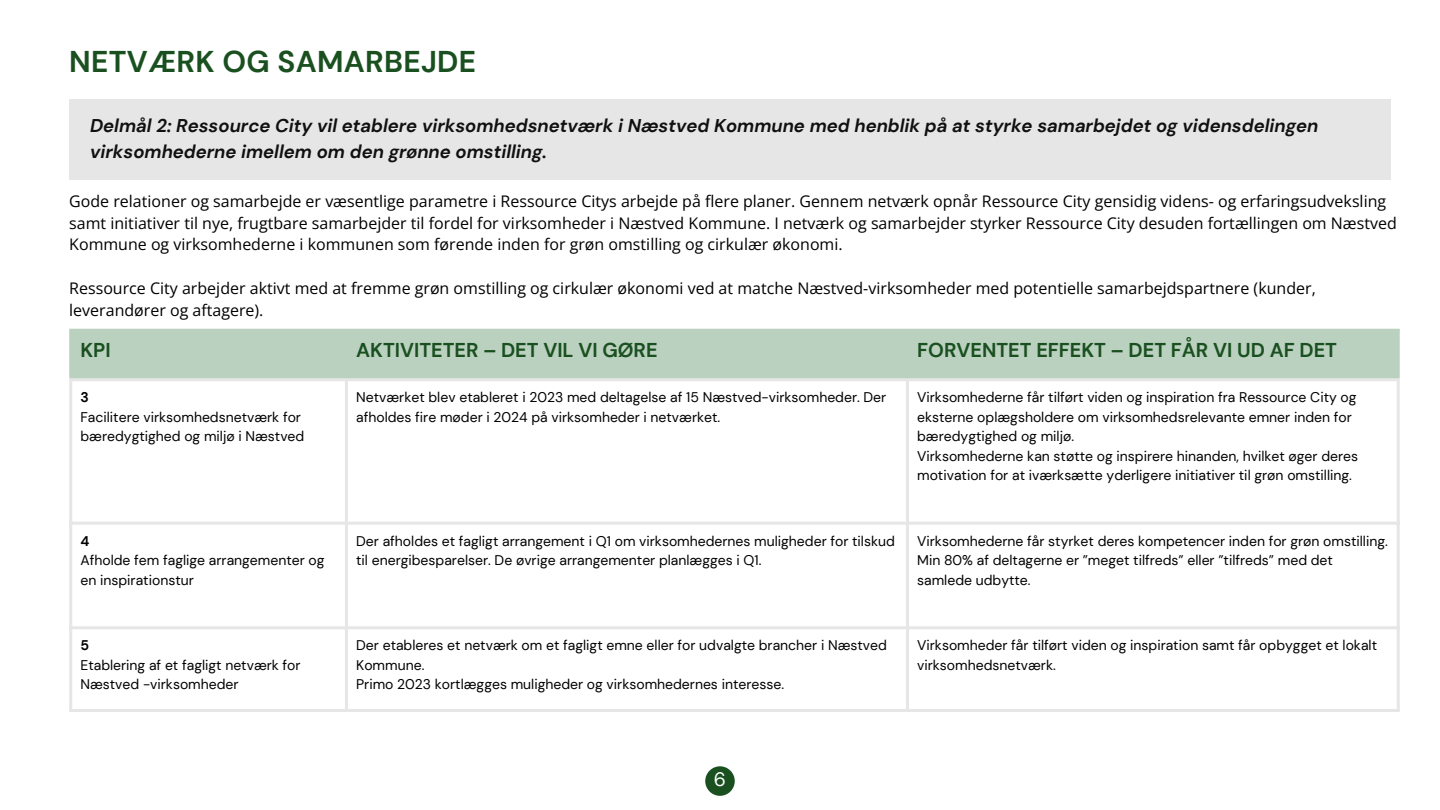
<style>
.page{position:relative;width:1440px;height:810px;background:#fff}
.page>*{position:absolute;margin:0;border:0;box-sizing:border-box;transform-origin:0 0}
.t1{font:700 30px "DM Sans";letter-spacing:.01em;color:#1a5020}
.t2{font:700 20px "DM Sans";color:#1a5020}
.t3{font:19.4px "DM Sans";color:#fff}
.t4{font:italic 700 18.5px/26.2px "DM Sans";color:#101010}
.t5{font:16px/21.8px "Open Sans";color:#000}
.t6{font:14px/19.5px "DM Sans";color:#000}
.t7{font:700 14px "DM Sans";color:#000}
</style>
<div class="page">
<div style="left:72px;top:332px;width:1325px;height:46px;background:#bbd1c0"></div>
<hr style="left:69px;top:332px;width:3px;height:46px;background:#bbd1c0">
<hr style="left:345px;top:332px;width:3px;height:46px;background:#bbd1c0">
<hr style="left:906px;top:332px;width:3px;height:46px;background:#bbd1c0">
<hr style="left:1397px;top:332px;width:3px;height:46px;background:#bbd1c0">
<hr style="left:69px;top:329px;width:1331px;height:3px;background:#bbd1c0">
<hr style="left:69px;top:381px;width:3px;height:328px;background:#e6e6e6">
<hr style="left:345px;top:381px;width:3px;height:328px;background:#e6e6e6">
<hr style="left:906px;top:381px;width:3px;height:328px;background:#e6e6e6">
<hr style="left:1397px;top:381px;width:3px;height:328px;background:#e6e6e6">
<hr style="left:69px;top:378px;width:1331px;height:3px;background:#e6e6e6">
<hr style="left:69px;top:522px;width:1331px;height:3px;background:#e6e6e6">
<hr style="left:69px;top:626px;width:1331px;height:3px;background:#e6e6e6">
<hr style="left:69px;top:709px;width:1331px;height:3px;background:#e6e6e6">
<div style="left:69px;top:99px;width:1322px;height:81px;background:#e6e6e6"></div>
<div style="left:705px;top:766px;width:30px;height:30px;background:#1a5020;border-radius:50%"></div>
<p class="t1" style="left:69px;top:42px;width:408px">NETVÆRK OG SAMARBEJDE</p>
<p class="t4" style="left:90px;top:113px;width:1230px">Delmål 2: Ressource City vil etablere virksomhedsnetværk i Næstved Kommune med henblik på at styrke samarbejdet og vidensdelingen virksomhederne imellem om den grønne omstilling.</p>
<p class="t5" style="left:69px;top:190px;width:1329px">Gode relationer og samarbejde er væsentlige parametre i Ressource Citys arbejde på flere planer. Gennem netværk opnår Ressource City gensidig videns- og erfaringsudveksling samt initiativer til nye, frugtbare samarbejder til fordel for virksomheder i Næstved Kommune. I netværk og samarbejder styrker Ressource City desuden fortællingen om Næstved<br>Kommune og virksomhederne i kommunen som førende inden for grøn omstilling og cirkulær økonomi.</p>
<p class="t5" style="left:69px;top:277px;width:1248px">Ressource City arbejder aktivt med at fremme grøn omstilling og cirkulær økonomi ved at matche Næstved-virksomheder med potentielle samarbejdspartnere (kunder, leverandører og aftagere).</p>
<p class="t2" style="left:81px;top:338px;width:32px">KPI</p>
<p class="t2" style="left:356px;top:338px;width:303px">AKTIVITETER – DET VIL VI GØRE</p>
<p class="t2" style="left:917px;top:338px;width:421px">FORVENTET EFFEKT – DET FÅR VI UD AF DET</p>
<p class="t7" style="left:81px;top:388px;width:10px">3</p>
<p class="t6" style="left:81px;top:407px;width:225px">Facilitere virksomhedsnetværk for bæredygtighed og miljø i Næstved</p>
<p class="t6" style="left:356px;top:388px;width:532px">Netværket blev etableret i 2023 med deltagelse af 15 Næstved-virksomheder. Der afholdes fire møder i 2024 på virksomheder i netværket.</p>
<p class="t6" style="left:917px;top:388px;width:441px">Virksomhederne får tilført viden og inspiration fra Ressource City og eksterne oplægsholdere om virksomhedsrelevante emner inden for bæredygtighed og miljø.</p>
<p class="t6" style="left:917px;top:446px;width:443px">Virksomhederne kan støtte og inspirere hinanden, hvilket øger deres motivation for at iværksætte yderligere initiativer til grøn omstilling.</p>
<p class="t7" style="left:81px;top:532px;width:10px">4</p>
<p class="t6" style="left:81px;top:551px;width:246px">Afholde fem faglige arrangementer og en inspirationstur</p>
<p class="t7" style="left:81px;top:637px;width:10px">5</p>
<p class="t6" style="left:81px;top:655px;width:222px">Etablering af et fagligt netværk for<br>Næstved -virksomheder</p>
<p class="t6" style="left:356px;top:531px;width:540px">Der afholdes et fagligt arrangement i Q1 om virksomhedernes muligheder for tilskud til energibesparelser. De øvrige arrangementer planlægges i Q1.</p>
<p class="t6" style="left:917px;top:531px;width:472px">Virksomhederne får styrket deres kompetencer inden for grøn omstilling.</p>
<p class="t6" style="left:917px;top:551px;width:417px">Min 80% af deltagerne er ”meget tilfreds” eller ”tilfreds” med det samlede udbytte.</p>
<p class="t6" style="left:356px;top:636px;width:532px">Der etableres et netværk om et fagligt emne eller for udvalgte brancher i Næstved<br>Kommune.</p>
<p class="t6" style="left:356px;top:675px;width:429px">Primo 2023 kortlægges muligheder og virksomhedernes interesse.</p>
<p class="t6" style="left:917px;top:636px;width:461px">Virksomheder får tilført viden og inspiration samt får opbygget et lokalt virksomhedsnetværk.</p>
<p class="t3" style="left:714px;top:767px;width:14px">6</p>
</div>
